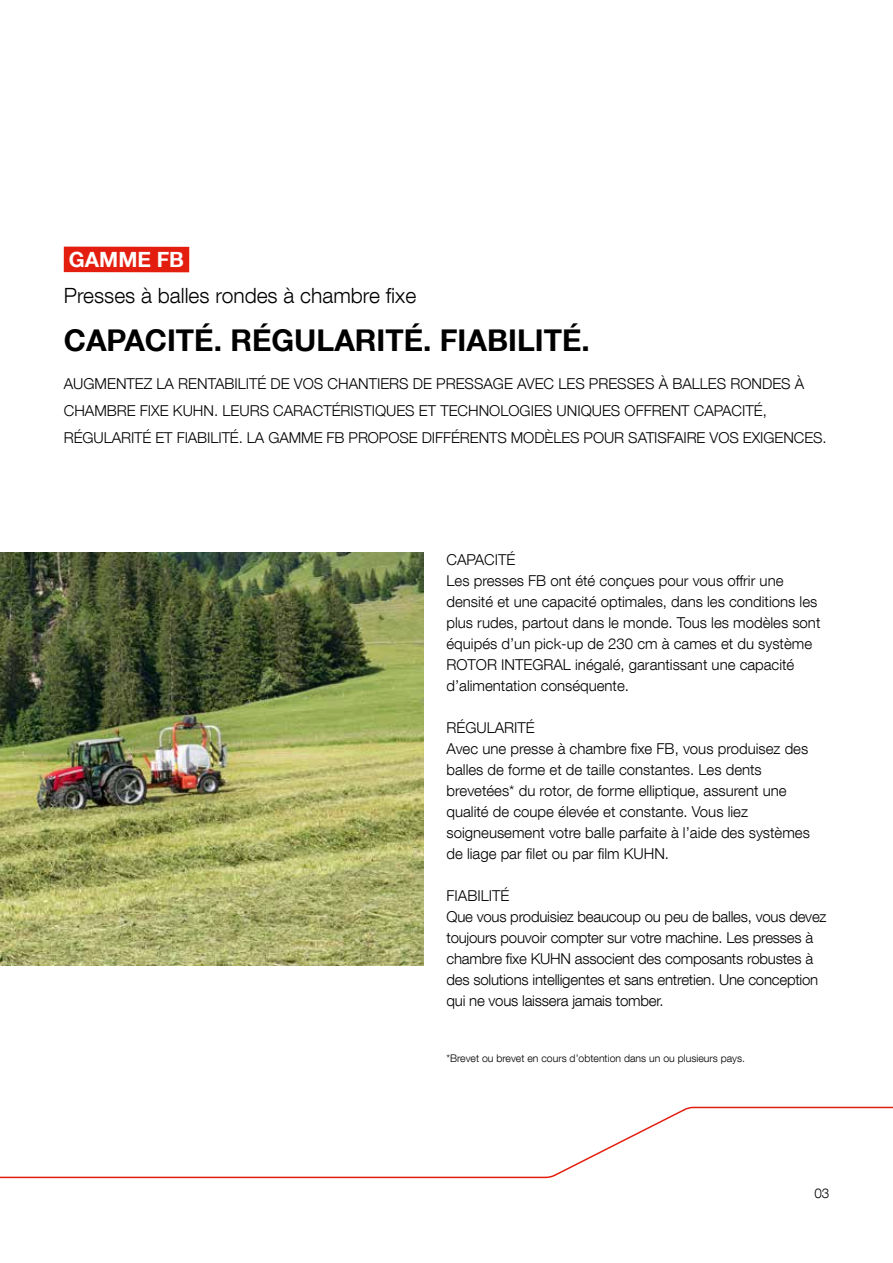
<style>
.page{position:relative;width:893px;height:1263px;background:#fff}
.page>*{position:absolute;margin:0;border:0;box-sizing:border-box;transform-origin:0 0}
.t1{font:700 30px "Helvetica Neue LT Com";color:#000}
.t2{font:300 21px "Helvetica Neue LT Com";color:#000}
.t3{font:700 21px "Helvetica Neue LT Com";color:#fff}
.t4{font:300 15px/21px "Helvetica Neue LT Com";color:#000}
.t5{font:300 13.5px "Helvetica Neue LT Com";color:#000}
.t6{font:300 10.5px "Helvetica Neue LT Com";color:#000}
</style>
<div class="page">
<svg style="left:0;top:1106px;width:893px;height:73px"></svg>
<div style="left:64px;top:247px;width:125px;height:25px;background:#e41e0f"></div>
<img style="left:0;top:553px;width:424px;height:412px">
<h2 class="t3" style="left:69px;top:246px;width:117px">GAMME FB</h2>
<h2 class="t2" style="left:64px;top:283px;width:354px">Presses à balles rondes à chambre fixe</h2>
<h1 class="t1" style="left:64px;top:321px;width:527px">CAPACITÉ. RÉGULARITÉ. FIABILITÉ.</h1>
<p class="t4" style="left:64px;top:370px;width:764px;line-height:27px">AUGMENTEZ LA RENTABILITÉ DE VOS CHANTIERS DE PRESSAGE AVEC LES PRESSES À BALLES RONDES À<br>CHAMBRE FIXE KUHN. LEURS CARACTÉRISTIQUES ET TECHNOLOGIES UNIQUES OFFRENT CAPACITÉ,<br>RÉGULARITÉ ET FIABILITÉ. LA GAMME FB PROPOSE DIFFÉRENTS MODÈLES POUR SATISFAIRE VOS EXIGENCES.</p>
<p class="t4" style="left:446px;top:548px;width:375px">CAPACITÉ<br>Les presses FB ont été conçues pour vous offrir une densité et une capacité optimales, dans les conditions les plus rudes, partout dans le monde. Tous les modèles sont équipés d’un pick-up de 230 cm à cames et du système ROTOR INTEGRAL inégalé, garantissant une capacité d’alimentation conséquente.</p>
<p class="t4" style="left:446px;top:716px;width:365px">RÉGULARITÉ<br>Avec une presse à chambre fixe FB, vous produisez des balles de forme et de taille constantes. Les dents brevetées* du rotor, de forme elliptique, assurent une qualité de coupe élevée et constante. Vous liez soigneusement votre balle parfaite à l’aide des systèmes de liage par filet ou par film KUHN.</p>
<p class="t4" style="left:446px;top:884px;width:382px">FIABILITÉ<br>Que vous produisiez beaucoup ou peu de balles, vous devez toujours pouvoir compter sur votre machine. Les presses à chambre fixe KUHN associent des composants robustes à des solutions intelligentes et sans entretien. Une conception qui ne vous laissera jamais tomber.</p>
<p class="t6" style="left:446px;top:1052px;width:300px">*Brevet ou brevet en cours d’obtention dans un ou plusieurs pays.</p>
<p class="t5" style="left:814px;top:1185px;width:16px">03</p>
</div>
